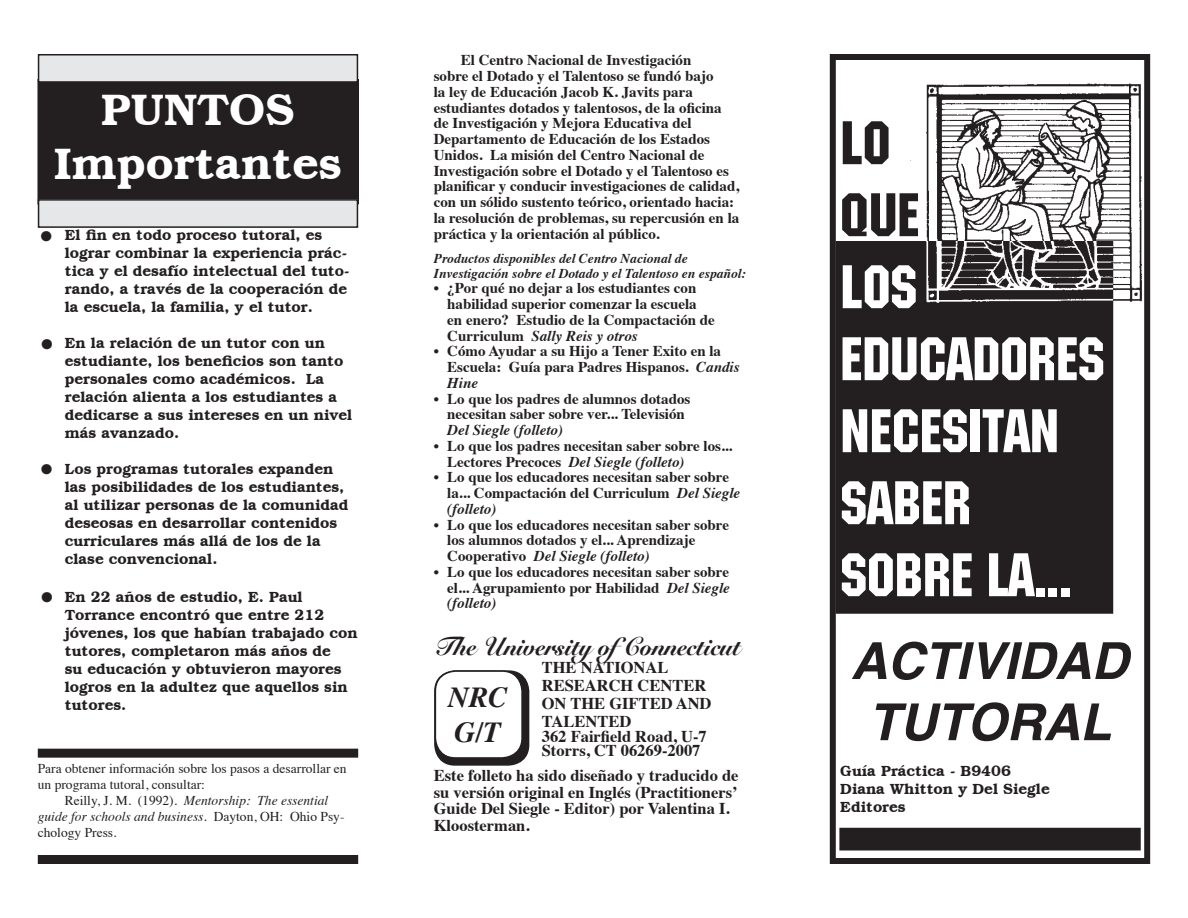
<style>
.page{position:relative;width:1188px;height:918px;background:#fff}
.page>*{position:absolute;margin:0;border:0;box-sizing:border-box;transform-origin:0 0}
.t1{font:60px/72px "Machine TT";color:#fff}
.t2{font:60px "Machine TT";color:#231f20}
.t3{font:italic 700 51px "Helvetica";color:#231f20}
.t4{font:600 45px "Bookman";color:#fff}
.t5{font:36px "Times";color:#231f20}
.t6{font:italic 700 28.95px "Times";color:#231f20}
.t7{font:900 25.5px "Snell Roundhand";color:#231f20;scale:.9 1}
.t8{font:700 16.5px/18px "Times";color:#231f20}
.t9{font:700 15px/15.8px "Times";color:#231f20}
.t10{font:600 15px/18px "Bookman";color:#231f20}
.t11{font:italic 700 15px "Times";color:#231f20}
.t12{font:italic 13.5px/16.2px "Times";color:#231f20}
.t13{font:italic 700 13.5px/15px "Times";color:#231f20}
.t14{font:13.5px/16.2px "Times";color:#231f20}
.s1{font-style:normal}
.s2{font-style:italic}
</style>
<div class="page">
<div style="left:836px;top:242px;width:277px;height:371px;background:#231f20"></div>
<div style="left:830px;top:54px;width:320px;height:810px;border:6px solid #231f20"></div>
<div style="left:435px;top:671px;width:94px;height:94px;background:#231f20;border-radius:20px"></div>
<div style="left:434px;top:670px;width:95px;height:96px;border:2px solid #231f20;border-radius:20px"></div>
<div style="left:435px;top:671px;width:87px;height:87px;background:#fff;border-radius:20px"></div>
<div style="left:435px;top:670px;width:88px;height:89px;border:2px solid #231f20;border-radius:20px"></div>
<img style="left:910px;top:84px;width:232px;height:218px">
<img style="left:909px;top:241px;width:204px;height:62px">
<div style="left:841px;top:829px;width:298px;height:20px;background:#231f20"></div>
<div style="left:839px;top:828px;width:302px;height:22px;border:3px solid #231f20"></div>
<div style="left:38px;top:80px;width:320px;height:124px;background:#231f20"></div>
<div style="left:38px;top:749px;width:320px;height:9px;background:#231f20"></div>
<div style="left:38px;top:855px;width:320px;height:9px;background:#231f20"></div>
<div style="left:39px;top:55px;width:318px;height:27px;background:#e6e7e9"></div>
<div style="left:38px;top:54px;width:320px;height:29px;border:2px solid #231f20"></div>
<div style="left:39px;top:200px;width:318px;height:27px;background:#e6e7e9"></div>
<div style="left:38px;top:199px;width:320px;height:29px;border:2px solid #231f20"></div>
<p class="t4" style="left:101px;top:82px;width:195px">PUNTOS</p>
<p class="t4" style="left:54px;top:136px;width:289px">Importantes</p>
<p class="t5" style="left:40px;top:202px;width:14px">•</p>
<p class="t5" style="left:41px;top:310px;width:14px">•</p>
<p class="t5" style="left:40px;top:435px;width:14px">•</p>
<p class="t5" style="left:41px;top:563px;width:14px">•</p>
<p class="t10" style="left:65px;top:226px;width:286px">El fin en todo proceso tutoral, es lograr combinar la experiencia prác&shy;tica y el desafío intelectual del tuto&shy;rando, a través de la cooperación de la escuela, la familia, y el tutor.</p>
<p class="t10" style="left:65px;top:334px;width:289px">En la relación de un tutor con un estudiante, los beneficios son tanto personales como académicos. La relación alienta a los estudiantes a dedicarse a sus intereses en un nivel más avanzado.</p>
<p class="t10" style="left:65px;top:460px;width:285px">Los programas tutorales expanden las posibilidades de los estudiantes, al utilizar personas de la comunidad deseosas en desarrollar contenidos curriculares más allá de los de la clase convencional.</p>
<p class="t10" style="left:65px;top:588px;width:294px">En 22 años de estudio, E. Paul<br>Torrance encontró que entre 212 jóvenes, los que habían trabajado con tutores, completaron más años de<br>su educación y obtuvieron mayores logros en la adultez que aquellos sin tutores.</p>
<p class="t14" style="left:38px;top:759px;width:310px">Para obtener información sobre los pasos a desarrollar en un programa tutoral, consultar:</p>
<p class="t12" style="left:38px;top:792px;width:308px;text-indent:27px"><span class="s1">Reilly, J. M. (1992).</span> Mentorship: The essential guide for schools and business. <span class="s1">Dayton, OH: Ohio Psy&shy;chology Press.</span></p>
<p class="t9" style="left:434px;top:51px;width:307px;text-indent:27px">El Centro Nacional de Investigación<br>sobre el Dotado y el Talentoso se fundó bajo<br>la ley de Educación Jacob K. Javits para estudiantes dotados y talentosos, de la oficina de Investigación y Mejora Educativa del Departamento de Educación de los Estados Unidos. La misión del Centro Nacional de Investigación sobre el Dotado y el Talentoso es planificar y conducir investigaciones de calidad, con un sólido sustento teórico, orientado hacia: la resolución de problemas, su repercusión en la práctica y la orientación al público.</p>
<p class="t13" style="left:434px;top:249px;width:314px">Productos disponibles del Centro Nacional de<br>Investigación sobre el Dotado y el Talentoso en español:</p>
<p class="t9" style="left:447px;top:279px;width:269px;text-indent:-14px">• ¿Por qué no dejar a los estudiantes con habilidad superior comenzar la escuela en enero? Estudio de la Compactación de Curriculum <span class="s2">Sally Reis y otros</span></p>
<p class="t9" style="left:447px;top:342px;width:294px;text-indent:-14px">• Cómo Ayudar a su Hijo a Tener Exito en la<br>Escuela: Guía para Padres Hispanos. <span class="s2">Candis<br>Hine</span></p>
<p class="t9" style="left:434px;top:389px;width:258px;text-align:center">• Lo que los padres de alumnos dotados necesitan saber sobre ver... Televisión</p>
<p class="t11" style="left:447px;top:416px;width:117px">Del Siegle (folleto)</p>
<p class="t9" style="left:447px;top:436px;width:287px;text-indent:-14px">• Lo que los padres necesitan saber sobre los...<br>Lectores Precoces <span class="s2">Del Siegle (folleto)</span></p>
<p class="t9" style="left:447px;top:468px;width:294px;text-indent:-14px">• Lo que los educadores necesitan saber sobre la... Compactación del Curriculum <span class="s2">Del Siegle (folleto)</span></p>
<p class="t9" style="left:447px;top:515px;width:283px;text-indent:-14px">• Lo que los educadores necesitan saber sobre los alumnos dotados y el... Aprendizaje<br>Cooperativo <span class="s2">Del Siegle (folleto)</span></p>
<p class="t9" style="left:447px;top:562px;width:284px;text-align:justify;text-indent:-14px"><span class="s2">•</span> Lo que los educadores necesitan saber sobre el... Agrupamiento por Habilidad <span class="s2">Del Siegle (folleto)</span></p>
<p class="t7" style="left:434px;top:631px;width:342px">The University ofConnecticut</p>
<p class="t8" style="left:542px;top:657px;width:171px">THE NATIONAL<br>RESEARCH CENTER<br>ON THE GIFTED AND<br>TALENTED</p>
<p class="t8" style="left:542px;top:725px;width:166px">362 Fairfield Road, U-7</p>
<p class="t8" style="left:542px;top:740px;width:160px">Storrs, CT 06269-2007</p>
<p class="t8" style="left:434px;top:766px;width:306px;line-height:16.5px">Este folleto ha sido diseñado y traducido de su versión original en Inglés (Practitioners’ Guide Del Siegle - Editor) por Valentina I.<br>Kloosterman.</p>
<p class="t6" style="left:448px;top:671px;width:61px">NRC</p>
<p class="t6" style="left:455px;top:705px;width:48px">G/T</p>
<p class="t2" style="left:840px;top:107px;width:52px">LO</p>
<p class="t2" style="left:840px;top:179px;width:80px">QUE</p>
<p class="t1" style="left:840px;top:250px;width:266px">LOS<br>EDUCADORES<br>NECESITAN</p>
<p class="t1" style="left:840px;top:466px;width:132px">SABER</p>
<p class="t1" style="left:840px;top:538px;width:233px">SOBRE LA...</p>
<p class="t3" style="left:851px;top:619px;width:279px">ACTIVIDAD</p>
<p class="t3" style="left:868px;top:680px;width:244px">TUTORAL</p>
<p class="t10" style="left:840px;top:762px;width:172px">Guía Práctica - B9406</p>
<p class="t10" style="left:840px;top:780px;width:211px">Diana Whitton y Del Siegle</p>
<p class="t10" style="left:840px;top:798px;width:67px">Editores</p>
</div>
